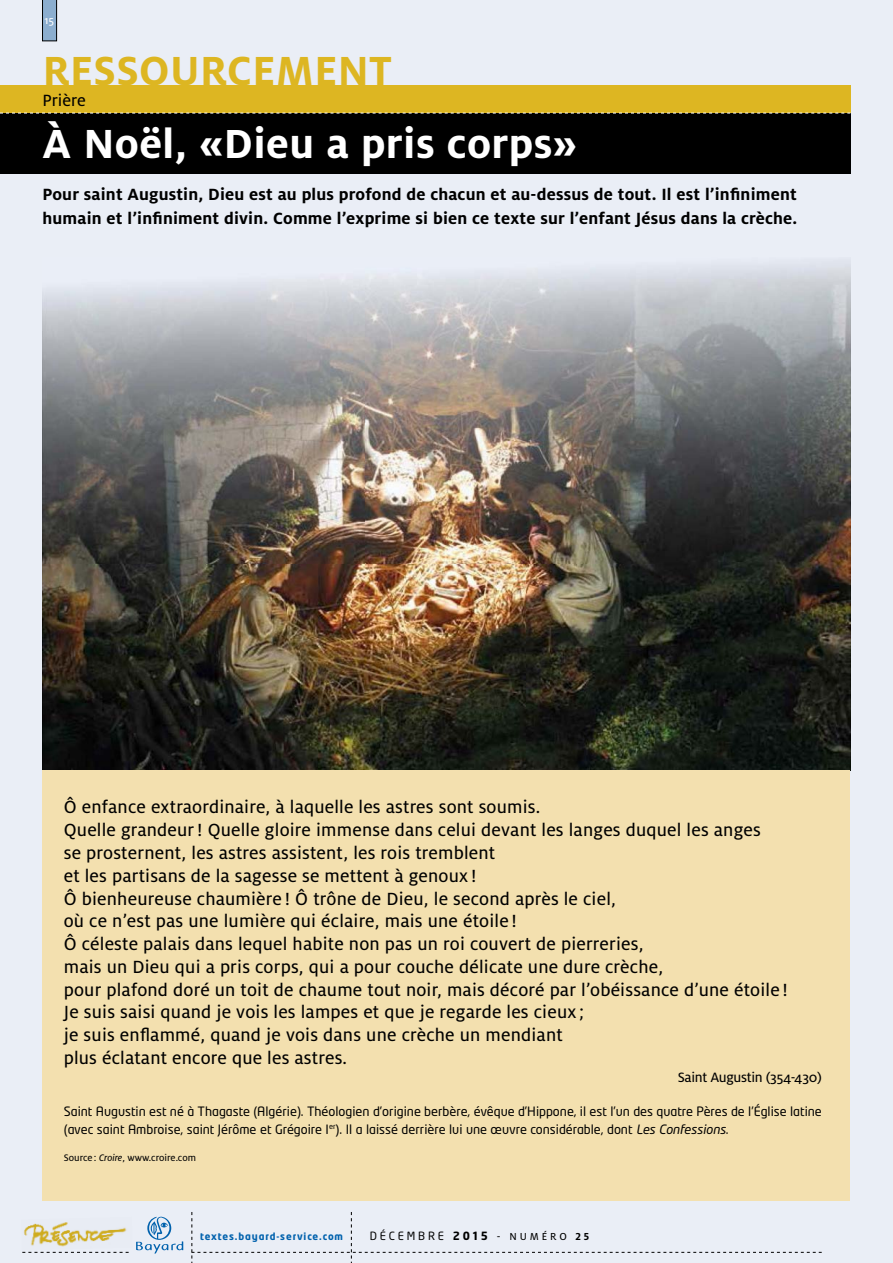
<style>
.page{position:relative;width:893px;height:1263px;background:#eaeef6}
.page>*{position:absolute;margin:0;border:0;box-sizing:border-box;transform-origin:0 0}
.t1{font:700 45px "Milo OT";letter-spacing:.01em;color:#fff}
.t2{font:700 45px "Milo OT";color:#ddb622}
.t3{font:19.5px/22.8px "Milo OT Text";letter-spacing:.01em;color:#000}
.t4{font:700 18px/24px "Milo OT";letter-spacing:.01em;color:#000}
.t5{font:18px "Milo OT Text";color:#000}
.t6{font:15px "Milo OT Text";letter-spacing:-.02em;color:#000}
.t7{font:12.75px/17.2px "Neo Tech";color:#000}
.t8{font:12px "Milo OT Text";color:#fff}
.t9{font:11.25px "Neo Tech";letter-spacing:.25em;color:#000}
.t10{font:10.5px "Milo OT Text";color:#000}
.t11{font:700 9.75px "Neo Tech";letter-spacing:.09em;color:#0061ad}
.s1{font-style:italic}
.s2{font-family:"Milo OT Text Ita"}
.s3{font-weight:700}
.s4{font-family:"Milo OT Text"}
.s5{font-family:"Milo OT";font-weight:700}
</style>
<div class="page">
<img style="left:24px;top:1222px;width:103px;height:25px">
<svg style="left:191px;top:1212px;width:631px;height:51px"></svg>
<svg style="left:22px;top:1252px;width:107px;height:1px"></svg>
<svg style="left:42px;top:0;width:15px;height:41px"></svg>
<svg style="left:136px;top:1216px;width:47px;height:37px"></svg>
<img style="left:43px;top:263px;width:807px;height:507px">
<div style="left:0;top:85px;width:850px;height:28px;background:#ddb622"></div>
<div style="left:0;top:113px;width:850px;height:61px;background:#000"></div>
<svg style="left:0;top:113px;width:850px;height:1px"></svg>
<div style="left:43px;top:770px;width:807px;height:431px;background:#f3e0af"></div>
<p class="t8" style="left:44px;top:14px;width:11px">15</p>
<h1 class="t2" style="left:43px;top:46px;width:351px">RESSOURCEMENT</h1>
<p class="t5" style="left:43px;top:90px;width:45px">Prière</p>
<h1 class="t1" style="left:43px;top:119px;width:536px">À Noël, «Dieu a pris corps»</h1>
<p class="t4" style="left:43px;top:183px;width:756px">Pour saint Augustin, Dieu est au plus profond de chacun et au-dessus de tout. Il est l’infiniment humain et l’infiniment divin. Comme l’exprime si bien ce texte sur l’enfant Jésus dans la crèche.</p>
<p class="t3" style="left:64px;top:796px;width:726px">Ô enfance extraordinaire, à laquelle les astres sont soumis.<br>Quelle grandeur! Quelle gloire immense dans celui devant les langes duquel les anges<br>se prosternent, les astres assistent, les rois tremblent<br>et les partisans de la sagesse se mettent à genoux !<br>Ô bienheureuse chaumière ! Ô trône de Dieu, le second après le ciel,<br>où ce n’est pas une lumière qui éclaire, mais une étoile !<br>Ô céleste palais dans lequel habite non pas un roi couvert de pierreries,<br>mais un Dieu qui a pris corps, qui a pour couche délicate une dure crèche,<br>pour plafond doré un toit de chaume tout noir, mais décoré par l’obéissance d’une étoile !<br>Je suis saisi quand je vois les lampes et que je regarde les cieux ;<br>je suis enflammé, quand je vois dans une crèche un mendiant<br>plus éclatant encore que les astres.</p>
<p class="t6" style="left:678px;top:1069px;width:146px">Saint Augustin (354-430)</p>
<p class="t7" style="left:64px;top:1103px;width:760px">Saint Augustin est né à Thagaste (Algérie). Théologien d’origine berbère, évêque d’Hippone, il est l’un des quatre Pères de l’Église latine (avec saint Ambroise, saint Jérôme et Grégoire I<sup>er</sup>). Il a laissé derrière lui une œuvre considérable, dont <span class="s1">Les Confessions</span>.</p>
<p class="t10" style="left:64px;top:1152px;width:134px">Source : <span class="s2">Croire</span>, www.croire.com</p>
<p class="t11" style="left:200px;top:1230px;width:144px">textes.bayard-service.com</p>
<p class="t9" style="left:370px;top:1229px;width:221px">DÉCEMBRE <span class="s3">2015</span> - <span class="s4">NUMÉRO</span> <span class="s5">25</span></p>
</div>
